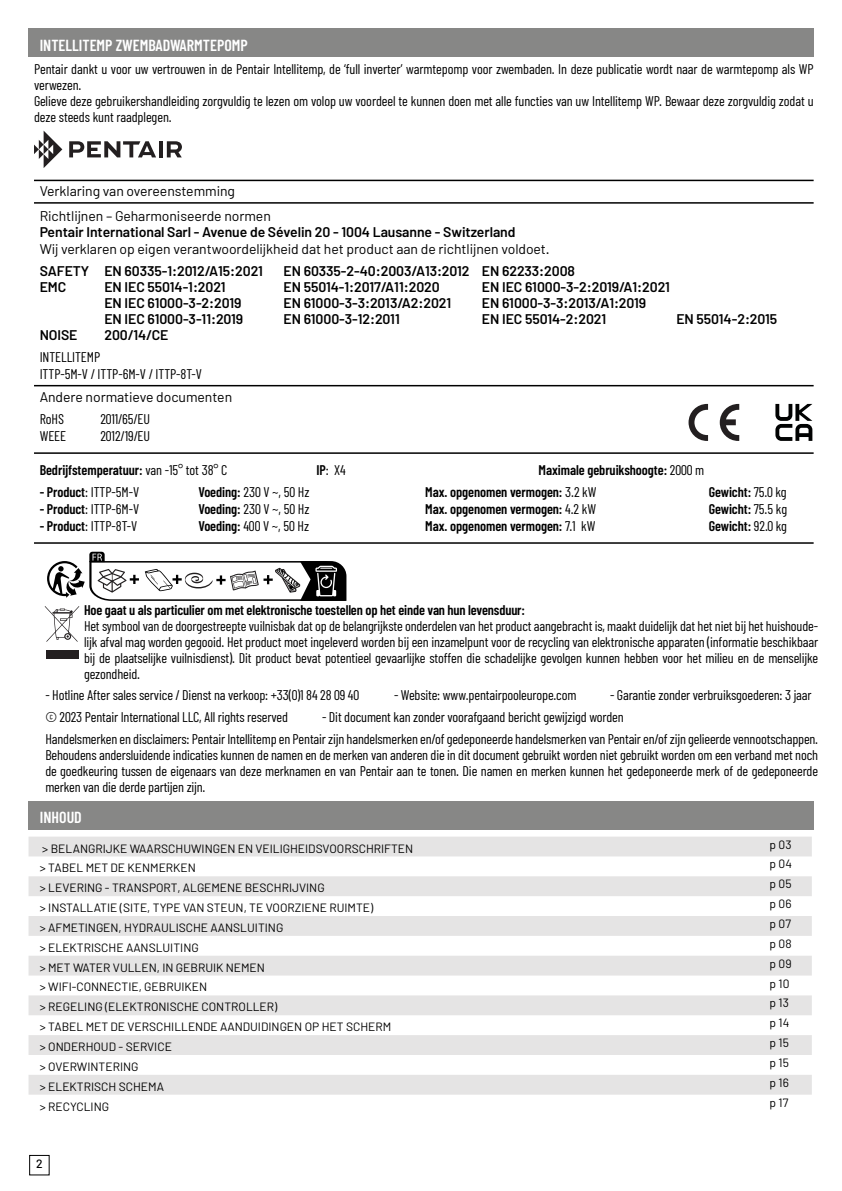
<style>
.page{position:relative;width:842px;height:1191px;background:#fff}
.page>*{position:absolute;margin:0;border:0;box-sizing:border-box;transform-origin:0 0}
.t1{font:600 16px "Barlow Condensed";color:#fff}
.t2{font:14px/16px "Barlow Condensed";letter-spacing:-.01em;color:#000}
.t3{font:600 14px "Barlow";letter-spacing:-.005em;color:#000}
.t4{font:600 14px "Barlow Condensed";letter-spacing:-.005em;color:#000}
.t5{font:14px/24.2px "Barlow";letter-spacing:-.005em;color:#000}
.t6{font:12px "Barlow";color:#000}
.t7{font:500 12px "Barlow";color:#000}
.s1{font-weight:400}
.s2{font-weight:600}
</style>
<div class="page">
<div style="left:46px;top:651px;width:32px;height:8px;background:#231f20"></div>
<svg style="left:45px;top:552px;width:301px;height:90px"></svg>
<svg style="left:688px;top:404px;width:20px;height:37px"></svg>
<svg style="left:720px;top:404px;width:19px;height:37px"></svg>
<svg style="left:775px;top:404px;width:37px;height:37px"></svg>
<div style="left:29px;top:801px;width:785px;height:28px;background:#878786"></div>
<svg style="left:29px;top:836px;width:783px;height:258px;fill:#e5e4e4"></svg>
<div style="left:28px;top:28px;width:786px;height:29px;background:#878786"></div>
<hr style="left:34px;top:180px;width:780px;height:1px;background:#000">
<hr style="left:34px;top:202px;width:780px;height:2px;background:#000">
<hr style="left:34px;top:385px;width:780px;height:1px;background:#000">
<hr style="left:34px;top:452px;width:780px;height:2px;background:#000">
<hr style="left:34px;top:542px;width:780px;height:2px;background:#000">
<svg style="left:34px;top:131px;width:28px;height:37px"></svg>
<svg style="left:69px;top:141px;width:87px;height:16px"></svg>
<hr style="left:159px;top:141px;width:4px;height:16px;background:#231f20">
<svg style="left:167px;top:141px;width:15px;height:16px"></svg>
<div style="left:29px;top:1155px;width:21px;height:20px;border:1px solid #000"></div>
<p class="t1" style="left:40px;top:33px;width:210px">INTELLITEMP ZWEMBADWARMTEPOMP</p>
<p class="t2" style="left:34px;top:60px;width:781px">Pentair dankt u voor uw vertrouwen in de Pentair Intellitemp, de ‘full inverter’ warmtepomp voor zwembaden. In deze publicatie wordt naar de warmtepomp als WP verwezen.<br>Gelieve deze gebruikershandleiding zorgvuldig te lezen om volop uw voordeel te kunnen doen met alle functies van uw Intellitemp WP. Bewaar deze zorgvuldig zodat u deze steeds kunt raadplegen.</p>
<p class="t5" style="left:40px;top:179px;width:233px">Verklaring van overeenstemming<br>Richtlijnen – Geharmoniseerde normen</p>
<p class="t3" style="left:40px;top:224px;width:477px">Pentair International Sarl - Avenue de Sévelin 20 - 1004 Lausanne - Switzerland</p>
<p class="t5" style="left:40px;top:237px;width:512px">Wij verklaren op eigen verantwoordelijkheid dat het product aan de richtlijnen voldoet.</p>
<p class="t3" style="left:40px;top:262px;width:225px">SAFETY EN 60335-1:2012/A15:2021</p>
<p class="t3" style="left:283px;top:262px;width:293px">EN 60335-2-40:2003/A13:2012 EN 62233:2008</p>
<p class="t3" style="left:40px;top:278px;width:28px">EMC</p>
<p class="t3" style="left:104px;top:278px;width:123px">EN IEC 55014-1:2021</p>
<p class="t3" style="left:283px;top:278px;width:158px">EN 55014-1:2017/A11:2020</p>
<p class="t3" style="left:482px;top:278px;width:190px">EN IEC 61000-3-2:2019/A1:2021</p>
<p class="t3" style="left:104px;top:294px;width:139px">EN IEC 61000-3-2:2019</p>
<p class="t3" style="left:283px;top:294px;width:169px">EN 61000-3-3:2013/A2:2021</p>
<p class="t3" style="left:482px;top:294px;width:166px">EN 61000-3-3:2013/A1:2019</p>
<p class="t3" style="left:104px;top:310px;width:140px">EN IEC 61000-3-11:2019</p>
<p class="t3" style="left:283px;top:310px;width:118px">EN 61000-3-12:2011</p>
<p class="t3" style="left:482px;top:310px;width:126px">EN IEC 55014-2:2021</p>
<p class="t3" style="left:676px;top:310px;width:102px">EN 55014-2:2015</p>
<p class="t3" style="left:40px;top:326px;width:39px">NOISE</p>
<p class="t3" style="left:104px;top:326px;width:66px">200/14/CE</p>
<p class="t2" style="left:40px;top:348px;width:164px;line-height:16.8px">INTELLITEMP<br>ITTP-5M-V / ITTP-6M-V / ITTP-8T-V</p>
<p class="t5" style="left:40px;top:384px;width:194px">Andere normatieve documenten</p>
<p class="t2" style="left:40px;top:411px;width:26px">RoHS</p>
<p class="t2" style="left:100px;top:411px;width:51px">2011/65/EU</p>
<p class="t2" style="left:40px;top:427px;width:28px">WEEE</p>
<p class="t2" style="left:100px;top:427px;width:51px">2012/19/EU</p>
<p class="t4" style="left:40px;top:460px;width:189px">Bedrijfstemperatuur: <span class="s1">van -15° tot 38° C</span></p>
<p class="t2" style="left:316px;top:461px;width:31px"><span class="s2">IP</span>: X4</p>
<p class="t4" style="left:539px;top:460px;width:167px">Maximale gebruikshoogte: <span class="s1">2000 m</span></p>
<p class="t2" style="left:40px;top:484px;width:101px"><span class="s2">- Product</span>: ITTP-5M-V</p>
<p class="t2" style="left:198px;top:484px;width:112px"><span class="s2">Voeding:</span> 230 V ~, 50 Hz</p>
<p class="t4" style="left:425px;top:482px;width:173px">Max. opgenomen vermogen: <span class="s1">3.2 kW</span></p>
<p class="t4" style="left:709px;top:482px;width:79px">Gewicht: <span class="s1">75.0 kg</span></p>
<p class="t2" style="left:40px;top:501px;width:101px"><span class="s2">- Product</span>: ITTP-6M-V</p>
<p class="t2" style="left:198px;top:501px;width:112px"><span class="s2">Voeding:</span> 230 V ~, 50 Hz</p>
<p class="t4" style="left:425px;top:499px;width:172px">Max. opgenomen vermogen: <span class="s1">4.2 kW</span></p>
<p class="t4" style="left:709px;top:499px;width:80px">Gewicht: <span class="s1">75.5 kg</span></p>
<p class="t2" style="left:40px;top:517px;width:99px"><span class="s2">- Product</span>: ITTP-8T-V</p>
<p class="t2" style="left:198px;top:517px;width:112px"><span class="s2">Voeding:</span> 400 V ~, 50 Hz</p>
<p class="t4" style="left:425px;top:516px;width:172px">Max. opgenomen vermogen: <span class="s1">7.1 kW</span></p>
<p class="t4" style="left:709px;top:516px;width:80px">Gewicht: <span class="s1">92.0 kg</span></p>
<p class="t4" style="left:84px;top:599px;width:443px">Hoe gaat u als particulier om met elektronische toestellen op het einde van hun levensduur:</p>
<p class="t2" style="left:84px;top:617px;width:736px;text-align:justify">Het symbool van de doorgestreepte vuilnisbak dat op de belangrijkste onderdelen van het product aangebracht is, maakt duidelijk dat het niet bij het huishoude&shy;lijk afval mag worden gegooid. Het product moet ingeleverd worden bij een inzamelpunt voor de recycling van elektronische apparaten (informatie beschikbaar bij de plaatselijke vuilnisdienst). Dit product bevat potentieel gevaarlijke stoffen die schadelijke gevolgen kunnen hebben voor het milieu en de menselijke gezondheid.</p>
<p class="t2" style="left:45px;top:687px;width:315px">- Hotline After sales service / Dienst na verkoop: +33(0)1 84 28 09 40</p>
<p class="t2" style="left:394px;top:687px;width:184px">- Website: www.pentairpooleurope.com</p>
<p class="t2" style="left:610px;top:687px;width:203px">- Garantie zonder verbruiksgoederen: 3 jaar</p>
<p class="t2" style="left:45px;top:708px;width:244px">© 2023 Pentair International LLC, All rights reserved</p>
<p class="t2" style="left:45px;top:706px;width:774px;line-height:21.6px;text-indent:277px">- Dit document kan zonder voorafgaand bericht gewijzigd worden<br>Handelsmerken en disclaimers: Pentair Intellitemp en Pentair zijn handelsmerken en/of gedeponeerde handelsmerken van Pentair en/of zijn gelieerde vennootschappen.</p>
<p class="t2" style="left:45px;top:746px;width:774px;text-align:justify">Behoudens andersluidende indicaties kunnen de namen en de merken van anderen die in dit document gebruikt worden niet gebruikt worden om een verband met noch de goedkeuring tussen de eigenaars van deze merknamen en van Pentair aan te tonen. Die namen en merken kunnen het gedeponeerde merk of de gedeponeerde merken van die derde partijen zijn.</p>
<p class="t1" style="left:40px;top:806px;width:43px">INHOUD</p>
<p class="t6" style="left:42px;top:840px;width:372px">&gt; BELANGRIJKE WAARSCHUWINGEN EN VEILIGHEIDSVOORSCHRIFTEN</p>
<p class="t6" style="left:770px;top:837px;width:23px">p 03</p>
<p class="t6" style="left:40px;top:860px;width:158px">&gt; TABEL MET DE KENMERKEN</p>
<p class="t6" style="left:770px;top:856px;width:24px">p 04</p>
<p class="t6" style="left:40px;top:880px;width:286px">&gt; LEVERING - TRANSPORT, ALGEMENE BESCHRIJVING</p>
<p class="t6" style="left:770px;top:876px;width:23px">p 05</p>
<p class="t6" style="left:40px;top:900px;width:335px">&gt; INSTALLATIE (SITE, TYPE VAN STEUN, TE VOORZIENE RUIMTE)</p>
<p class="t6" style="left:770px;top:896px;width:23px">p 06</p>
<p class="t6" style="left:40px;top:920px;width:245px">&gt; AFMETINGEN, HYDRAULISCHE AANSLUITING</p>
<p class="t6" style="left:770px;top:916px;width:23px">p 07</p>
<p class="t6" style="left:40px;top:940px;width:160px">&gt; ELEKTRISCHE AANSLUITING</p>
<p class="t6" style="left:770px;top:936px;width:23px">p 08</p>
<p class="t6" style="left:40px;top:959px;width:226px">&gt; MET WATER VULLEN, IN GEBRUIK NEMEN</p>
<p class="t6" style="left:770px;top:956px;width:24px">p 09</p>
<p class="t6" style="left:40px;top:979px;width:169px">&gt; WIFI-CONNECTIE, GEBRUIKEN</p>
<p class="t6" style="left:770px;top:975px;width:21px">p 10</p>
<p class="t6" style="left:40px;top:999px;width:239px">&gt; REGELING (ELEKTRONISCHE CONTROLLER)</p>
<p class="t6" style="left:770px;top:995px;width:21px">p 13</p>
<p class="t6" style="left:40px;top:1019px;width:353px">&gt; TABEL MET DE VERSCHILLENDE AANDUIDINGEN OP HET SCHERM</p>
<p class="t6" style="left:770px;top:1015px;width:21px">p 14</p>
<p class="t6" style="left:40px;top:1039px;width:134px">&gt; ONDERHOUD - SERVICE</p>
<p class="t6" style="left:770px;top:1035px;width:21px">p 15</p>
<p class="t6" style="left:40px;top:1059px;width:100px">&gt; OVERWINTERING</p>
<p class="t6" style="left:770px;top:1055px;width:21px">p 15</p>
<p class="t6" style="left:40px;top:1079px;width:126px">&gt; ELEKTRISCH SCHEMA</p>
<p class="t6" style="left:770px;top:1075px;width:21px">p 16</p>
<p class="t6" style="left:40px;top:1098px;width:71px">&gt; RECYCLING</p>
<p class="t6" style="left:770px;top:1094px;width:20px">p 17</p>
<p class="t7" style="left:36px;top:1156px;width:8px">2</p>
</div>
